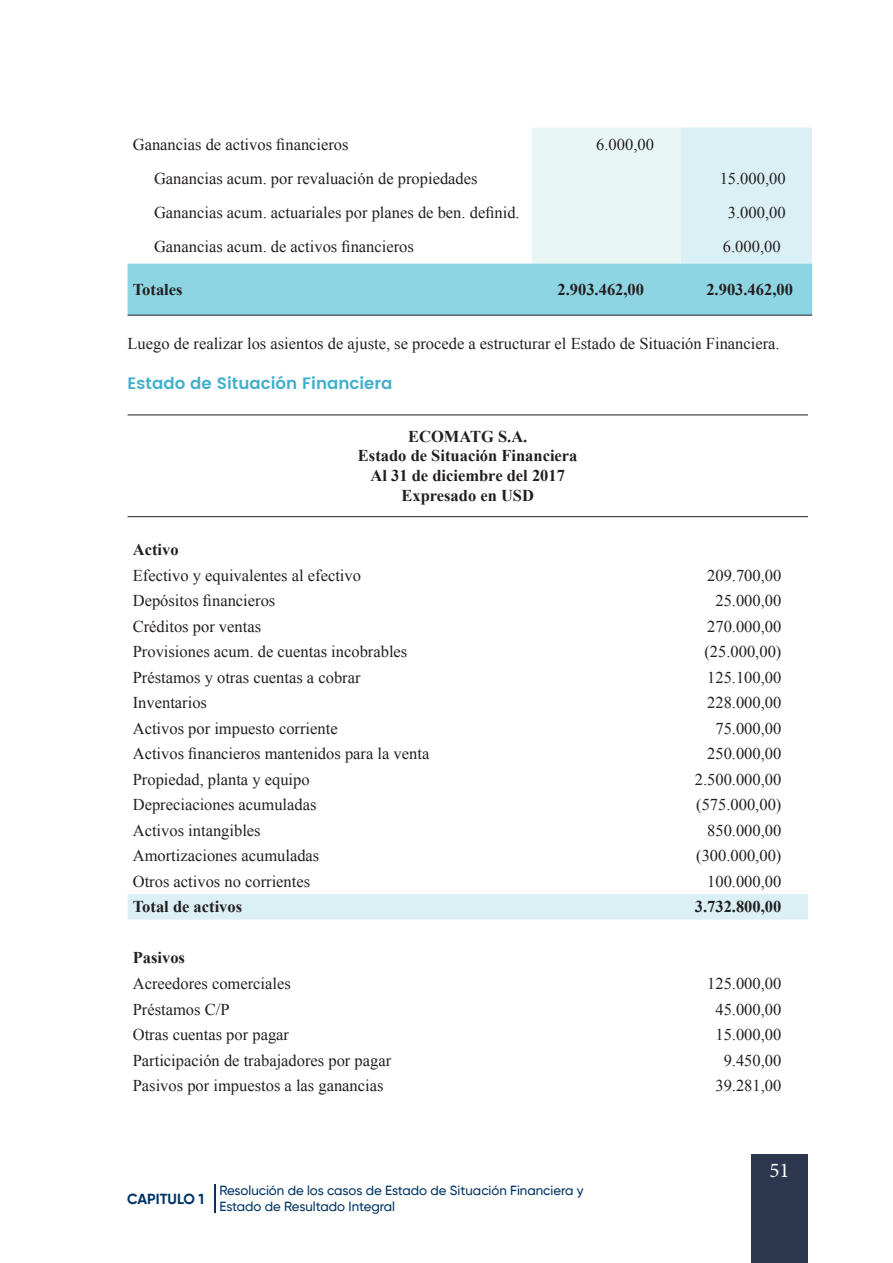
<style>
.page{position:relative;width:893px;height:1263px;background:#fff}
.page>*{position:absolute;margin:0;border:0;box-sizing:border-box;transform-origin:0 0}
.t1{font:21px "Minion Pro";color:#fff}
.t2{font:16.5px "Times New Roman";color:#231f20}
.t3{font:700 16.5px/19.8px "Times New Roman";color:#231f20;text-align:center}
.t4{font:600 16.5px "Poppins";color:#41afcb}
.t5{font:700 14.55px "Gilroy";color:#003365}
.t6{font:500 13.2px/15.9px "Gilroy";color:#003365}
</style>
<div class="page">
<div style="left:751px;top:1154px;width:57px;height:109px;background:#2c364e"></div>
<div style="left:212px;top:1182px;width:5px;height:32px;background:#c4e6fc;opacity:.5"></div>
<svg style="left:128px;top:128px;width:684px;height:187px"></svg>
<hr style="left:128px;top:315px;width:404px;height:1px;background:#231f20">
<hr style="left:532px;top:315px;width:148px;height:1px;background:#231f20">
<hr style="left:680px;top:315px;width:132px;height:1px;background:#231f20">
<hr style="left:128px;top:414px;width:680px;height:1px;background:#231f20">
<hr style="left:128px;top:516px;width:680px;height:1px;background:#231f20">
<div style="left:128px;top:894px;width:680px;height:25px;background:#daf0f5"></div>
<p class="t2" style="left:133px;top:134px;width:217px">Ganancias de activos financieros</p>
<p class="t2" style="left:596px;top:134px;width:59px">6.000,00</p>
<p class="t2" style="left:154px;top:168px;width:325px">Ganancias acum. por revaluación de propiedades</p>
<p class="t2" style="left:720px;top:168px;width:67px">15.000,00</p>
<p class="t2" style="left:154px;top:202px;width:367px">Ganancias acum. actuariales por planes de ben. definid.</p>
<p class="t2" style="left:728px;top:202px;width:59px">3.000,00</p>
<p class="t2" style="left:154px;top:236px;width:261px">Ganancias acum. de activos financieros</p>
<p class="t2" style="left:723px;top:236px;width:59px">6.000,00</p>
<p class="t3" style="left:133px;top:279px;width:51px">Totales</p>
<p class="t3" style="left:557px;top:279px;width:88px">2.903.462,00</p>
<p class="t3" style="left:706px;top:279px;width:88px">2.903.462,00</p>
<p class="t2" style="left:128px;top:332px;width:654px">Luego de realizar los asientos de ajuste, se procede a estructurar el Estado de Situación Financiera.</p>
<p class="t4" style="left:128px;top:371px;width:267px">Estado de Situación Financiera</p>
<p class="t3" style="left:358px;top:426px;width:221px">ECOMATG S.A.<br>Estado de Situación Financiera<br>Al 31 de diciembre del 2017<br>Expresado en USD</p>
<p class="t3" style="left:133px;top:539px;width:47px">Activo</p>
<p class="t2" style="left:133px;top:564px;width:230px">Efectivo y equivalentes al efectivo</p>
<p class="t2" style="left:707px;top:564px;width:76px">209.700,00</p>
<p class="t2" style="left:133px;top:590px;width:144px">Depósitos financieros</p>
<p class="t2" style="left:715px;top:590px;width:67px">25.000,00</p>
<p class="t2" style="left:133px;top:615px;width:130px">Créditos por ventas</p>
<p class="t2" style="left:707px;top:615px;width:76px">270.000,00</p>
<p class="t2" style="left:133px;top:641px;width:276px">Provisiones acum. de cuentas incobrables</p>
<p class="t2" style="left:704px;top:641px;width:78px">(25.000,00)</p>
<p class="t2" style="left:133px;top:666px;width:229px">Préstamos y otras cuentas a cobrar</p>
<p class="t2" style="left:707px;top:666px;width:76px">125.100,00</p>
<p class="t2" style="left:133px;top:692px;width:76px">Inventarios</p>
<p class="t2" style="left:707px;top:692px;width:76px">228.000,00</p>
<p class="t2" style="left:133px;top:717px;width:206px">Activos por impuesto corriente</p>
<p class="t2" style="left:715px;top:717px;width:67px">75.000,00</p>
<p class="t2" style="left:133px;top:743px;width:298px">Activos financieros mantenidos para la venta</p>
<p class="t2" style="left:707px;top:743px;width:76px">250.000,00</p>
<p class="t2" style="left:133px;top:768px;width:178px">Propiedad, planta y equipo</p>
<p class="t2" style="left:695px;top:768px;width:88px">2.500.000,00</p>
<p class="t2" style="left:133px;top:794px;width:185px">Depreciaciones acumuladas</p>
<p class="t2" style="left:696px;top:794px;width:87px">(575.000,00)</p>
<p class="t2" style="left:133px;top:819px;width:129px">Activos intangibles</p>
<p class="t2" style="left:707px;top:819px;width:76px">850.000,00</p>
<p class="t2" style="left:133px;top:845px;width:188px">Amortizaciones acumuladas</p>
<p class="t2" style="left:696px;top:845px;width:87px">(300.000,00)</p>
<p class="t2" style="left:133px;top:870px;width:179px">Otros activos no corrientes</p>
<p class="t2" style="left:707px;top:870px;width:76px">100.000,00</p>
<p class="t3" style="left:133px;top:896px;width:111px">Total de activos</p>
<p class="t3" style="left:695px;top:896px;width:88px">3.732.800,00</p>
<p class="t3" style="left:133px;top:947px;width:54px">Pasivos</p>
<p class="t2" style="left:133px;top:972px;width:160px">Acreedores comerciales</p>
<p class="t2" style="left:707px;top:972px;width:76px">125.000,00</p>
<p class="t2" style="left:133px;top:998px;width:98px">Préstamos C/P</p>
<p class="t2" style="left:715px;top:998px;width:67px">45.000,00</p>
<p class="t2" style="left:133px;top:1023px;width:158px">Otras cuentas por pagar</p>
<p class="t2" style="left:715px;top:1023px;width:67px">15.000,00</p>
<p class="t2" style="left:133px;top:1049px;width:260px">Participación de trabajadores por pagar</p>
<p class="t2" style="left:724px;top:1049px;width:59px">9.450,00</p>
<p class="t2" style="left:133px;top:1074px;width:252px">Pasivos por impuestos a las ganancias</p>
<p class="t2" style="left:715px;top:1074px;width:67px">39.281,00</p>
<p class="t5" style="left:127px;top:1189px;width:79px">CAPITULO 1</p>
<p class="t6" style="left:219px;top:1182px;width:366px">Resolución de los casos de Estado de Situación Financiera y<br>Estado de Resultado Integral</p>
<p class="t1" style="left:769px;top:1156px;width:22px">51</p>
</div>
